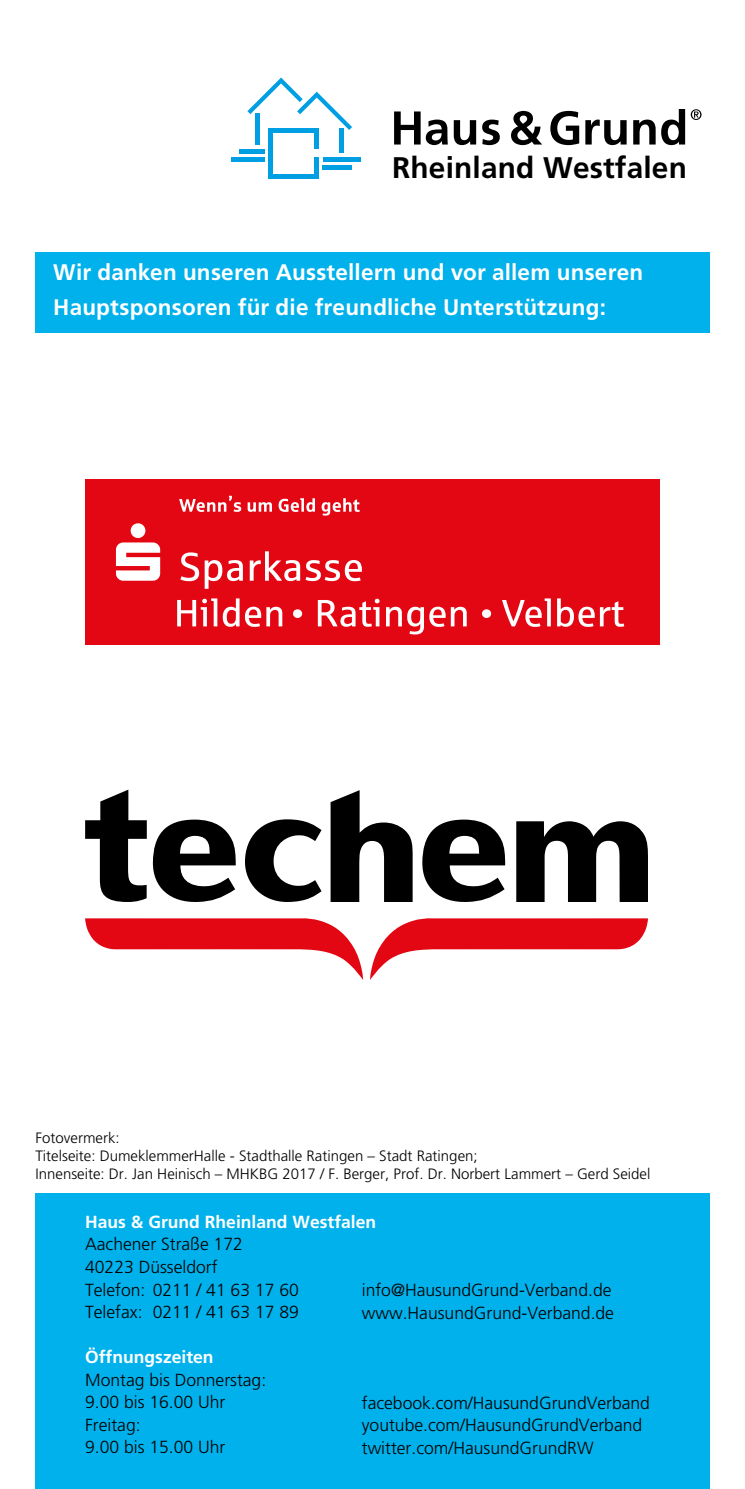
<style>
.page{position:relative;width:745px;height:1489px;background:#fff}
.page>*{position:absolute;margin:0;border:0;box-sizing:border-box;transform-origin:0 0}
.t1{font:700 29.75px "Frutiger LT";letter-spacing:.005em;color:#000}
.t2{font:700 22.5px/35px "Frutiger";letter-spacing:.01em;color:#fff}
.t3{font:300 17.5px/22.5px "Frutiger";color:#000}
.t4{font:700 17.5px "Frutiger";color:#fff}
.t5{font:300 15px/18px "Frutiger";color:#000}
</style>
<div class="page">
<svg style="left:85px;top:918px;width:278px;height:61px"></svg>
<svg style="left:370px;top:918px;width:277px;height:61px"></svg>
<svg style="left:153px;top:819px;width:82px;height:83px"></svg>
<svg style="left:422px;top:819px;width:83px;height:83px"></svg>
<svg style="left:85px;top:789px;width:62px;height:113px"></svg>
<svg style="left:330px;top:790px;width:82px;height:112px"></svg>
<svg style="left:516px;top:821px;width:131px;height:81px"></svg>
<svg style="left:245px;top:819px;width:76px;height:83px"></svg>
<div style="left:35px;top:252px;width:674px;height:81px;background:#00b1eb"></div>
<div style="left:35px;top:1193px;width:674px;height:295px;background:#00b1eb"></div>
<svg style="left:394px;top:111px;width:53px;height:34px"></svg>
<svg style="left:453px;top:120px;width:23px;height:25px"></svg>
<svg style="left:482px;top:120px;width:17px;height:25px"></svg>
<svg style="left:511px;top:111px;width:31px;height:34px"></svg>
<svg style="left:550px;top:111px;width:29px;height:34px"></svg>
<svg style="left:585px;top:120px;width:41px;height:25px"></svg>
<svg style="left:633px;top:109px;width:51px;height:36px"></svg>
<svg style="left:690px;top:109px;width:11px;height:11px"></svg>
<hr style="left:268px;top:128px;width:4px;height:50px;background:#009fe3">
<hr style="left:314px;top:157px;width:4px;height:21px;background:#009fe3">
<hr style="left:268px;top:174px;width:50px;height:4px;background:#009fe3">
<hr style="left:268px;top:128px;width:50px;height:4px;background:#009fe3">
<hr style="left:322px;top:166px;width:30px;height:4px;background:#009fe3">
<hr style="left:322px;top:157px;width:38px;height:4px;background:#009fe3">
<hr style="left:314px;top:128px;width:4px;height:21px;background:#009fe3">
<hr style="left:339px;top:129px;width:4px;height:24px;background:#009fe3">
<hr style="left:239px;top:149px;width:25px;height:4px;background:#009fe3">
<hr style="left:230px;top:157px;width:34px;height:4px;background:#009fe3">
<hr style="left:256px;top:113px;width:4px;height:32px;background:#009fe3">
<svg style="left:247px;top:77px;width:105px;height:53px"></svg>
<div style="left:85px;top:479px;width:574px;height:165px;background:#e30613"></div>
<svg style="left:116px;top:523px;width:245px;height:65px"></svg>
<svg style="left:177px;top:598px;width:447px;height:36px"></svg>
<svg style="left:179px;top:496px;width:180px;height:19px"></svg>
<h1 class="t1" style="left:392px;top:150px;width:296px">Rheinland Westfalen</h1>
<p class="t2" style="left:53px;top:254px;width:591px">Wir danken unseren Ausstellern und vor allem unseren<br>Hauptsponsoren für die freundliche Unterstützung:</p>
<p class="t5" style="left:35px;top:1128px;width:616px">Fotovermerk:<br>Titelseite: DumeklemmerHalle - Stadthalle Ratingen – Stadt Ratingen;<br>Innenseite: Dr. Jan Heinisch – MHKBG 2017 / F. Berger, Prof. Dr. Norbert Lammert – Gerd Seidel</p>
<p class="t4" style="left:85px;top:1211px;width:292px">Haus &amp; Grund Rheinland Westfalen</p>
<p class="t3" style="left:85px;top:1232px;width:215px">Aachener Straße 172<br>40223 Düsseldorf<br>Telefon: 0211 / 41 63 17 60<br>Telefax: 0211 / 41 63 17 89</p>
<p class="t4" style="left:85px;top:1346px;width:130px">Öffnungszeiten</p>
<p class="t3" style="left:85px;top:1367px;width:182px">Montag bis Donnerstag:<br>9.00 bis 16.00 Uhr<br>Freitag:<br>9.00 bis 15.00 Uhr</p>
<p class="t3" style="left:361px;top:1278px;width:253px">info@HausundGrund-Verband.de www.HausundGrund-Verband.de</p>
<p class="t3" style="left:361px;top:1391px;width:289px">facebook.com/HausundGrundVerband youtube.com/HausundGrundVerband twitter.com/HausundGrundRW</p>
</div>
